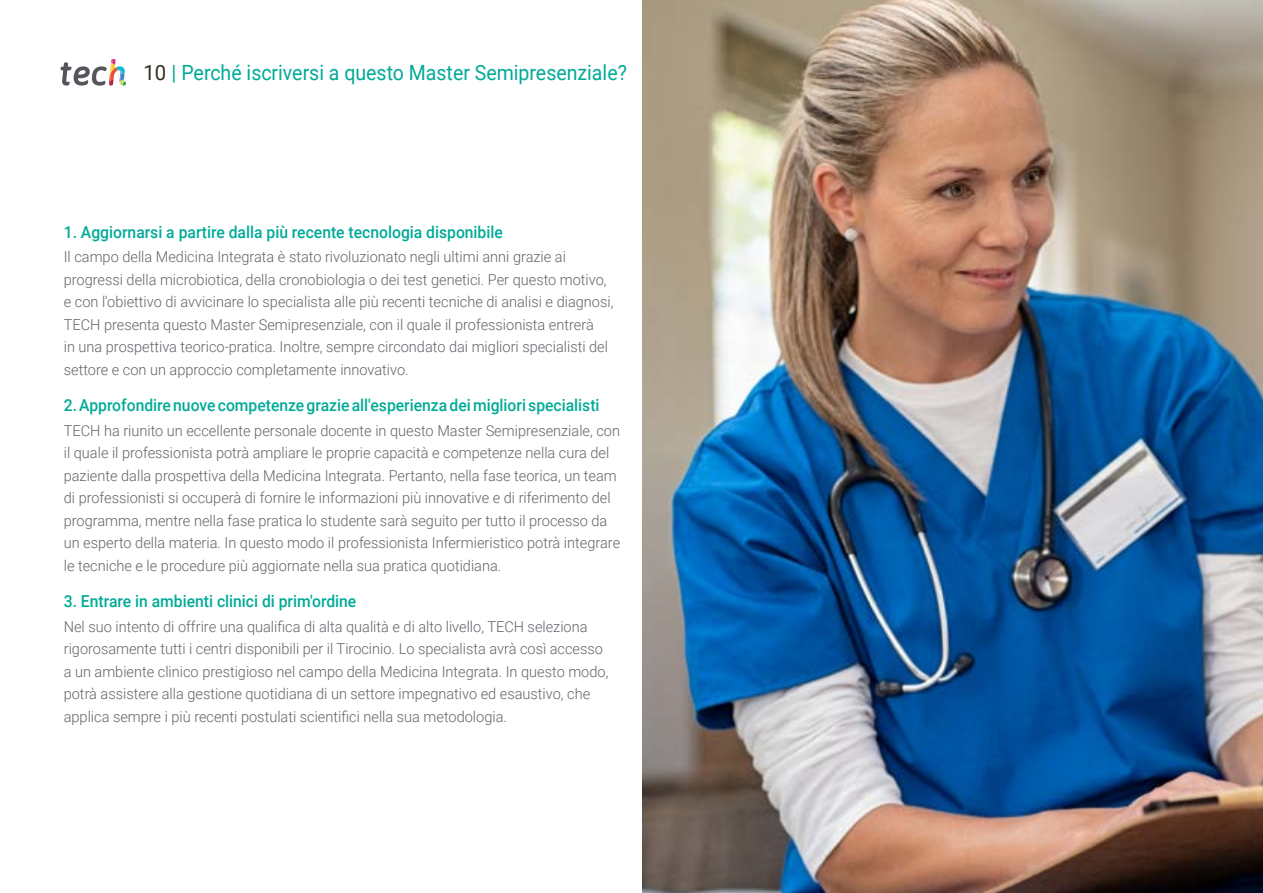
<style>
.page{position:relative;width:1263px;height:893px;background:#fff}
.page>*{position:absolute;margin:0;border:0;box-sizing:border-box;transform-origin:0 0}
.t1{font:21px "Roboto";color:#00aa97}
.t2{font:500 16.5px "Roboto";color:#00ab97;scale:.95 1}
.t3{font:300 15px/22.5px "Roboto";color:#61646a}
.s1{color:#312e20}
</style>
<div class="page">
<svg style="left:61px;top:59px;width:65px;height:27px"></svg>
<img style="left:642px;top:0;width:621px;height:893px">
<h1 class="t1" style="left:144px;top:57px;width:485px"><span class="s1">10</span> | Perché iscriversi a questo Master Semipresenziale?</h1>
<p class="t2" style="left:64px;top:220px;width:464px">1. Aggiornarsi a partire dalla più recente tecnologia disponibile</p>
<p class="t3" style="left:64px;top:245px;width:551px">Il campo della Medicina Integrata è stato rivoluzionato negli ultimi anni grazie ai progressi della microbiotica, della cronobiologia o dei test genetici. Per questo motivo, e con l'obiettivo di avvicinare lo specialista alle più recenti tecniche di analisi e diagnosi, TECH presenta questo Master Semipresenziale, con il quale il professionista entrerà<br>in una prospettiva teorico-pratica. Inoltre, sempre circondato dai migliori specialisti del settore e con un approccio completamente innovativo.</p>
<p class="t2" style="left:64px;top:394px;width:565px">2. Approfondire nuove competenze grazie all'esperienza dei migliori specialisti</p>
<p class="t3" style="left:64px;top:419px;width:558px">TECH ha riunito un eccellente personale docente in questo Master Semipresenziale, con il quale il professionista potrà ampliare le proprie capacità e competenze nella cura del paziente dalla prospettiva della Medicina Integrata. Pertanto, nella fase teorica, un team di professionisti si occuperà di fornire le informazioni più innovative e di riferimento del programma, mentre nella fase pratica lo studente sarà seguito per tutto il processo da un esperto della materia. In questo modo il professionista Infermieristico potrà integrare le tecniche e le procedure più aggiornate nella sua pratica quotidiana.</p>
<p class="t2" style="left:64px;top:590px;width:309px">3. Entrare in ambienti clinici di prim'ordine</p>
<p class="t3" style="left:64px;top:614px;width:546px">Nel suo intento di offrire una qualifica di alta qualità e di alto livello, TECH seleziona rigorosamente tutti i centri disponibili per il Tirocinio. Lo specialista avrà così accesso a un ambiente clinico prestigioso nel campo della Medicina Integrata. In questo modo, potrà assistere alla gestione quotidiana di un settore impegnativo ed esaustivo, che applica sempre i più recenti postulati scientifici nella sua metodologia.</p>
</div>
